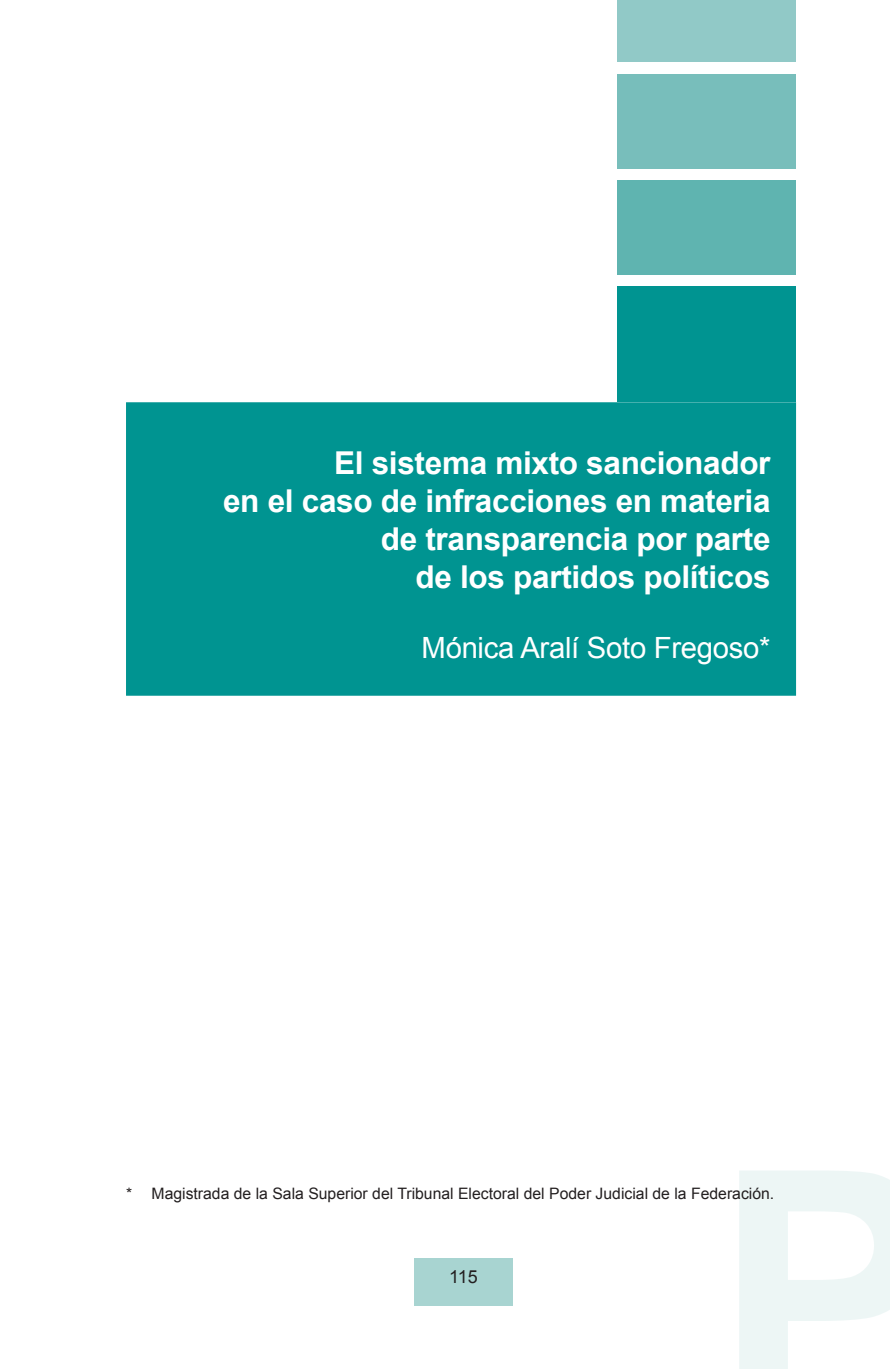
<style>
.page{position:relative;width:890px;height:1369px;background:#fff}
.page>*{position:absolute;margin:0;border:0;box-sizing:border-box;transform-origin:0 0}
.PLECA_AUTOR{font:700 31.5px "Arial";letter-spacing:-.01em;color:#fff}
.PLECA_AUTOR-2{font:29.25px "Arial";letter-spacing:-.01em;color:#fff}
.t1{font:18px "Arial";color:#231f20}
.Nota_Pie{font:15.75px "Arial";color:#231f20}
</style>
<div class="page">
<div style="left:617px;top:0;width:179px;height:62px;background:#91c9c7"></div>
<div style="left:617px;top:74px;width:179px;height:94px;background:#78bebb"></div>
<div style="left:617px;top:180px;width:179px;height:94px;background:#5fb4b0"></div>
<div style="left:617px;top:286px;width:179px;height:116px;background:#009491"></div>
<div style="left:414px;top:1257px;width:98px;height:47px;background:#a8d4d1"></div>
<div style="left:126px;top:402px;width:670px;height:293px;background:#009491;border:2px solid #009491"></div>
<p class="PLECA_AUTOR" style="left:334px;top:442px;width:438px">El sistema mixto sancionador</p>
<p class="PLECA_AUTOR" style="left:223px;top:480px;width:549px">en el caso de infracciones en materia</p>
<p class="PLECA_AUTOR" style="left:381px;top:518px;width:391px">de transparencia por parte</p>
<p class="PLECA_AUTOR" style="left:415px;top:555px;width:356px">de los partidos políticos</p>
<p class="PLECA_AUTOR-2" style="left:421px;top:628px;width:350px">Mónica Aralí Soto Fregoso*</p>
<p class="Nota_Pie" style="left:126px;top:1182px;width:649px">* Magistrada de la Sala Superior del Tribunal Electoral del Poder Judicial de la Federación.</p>
<p class="t1" style="left:449px;top:1264px;width:30px">115</p>
</div>
